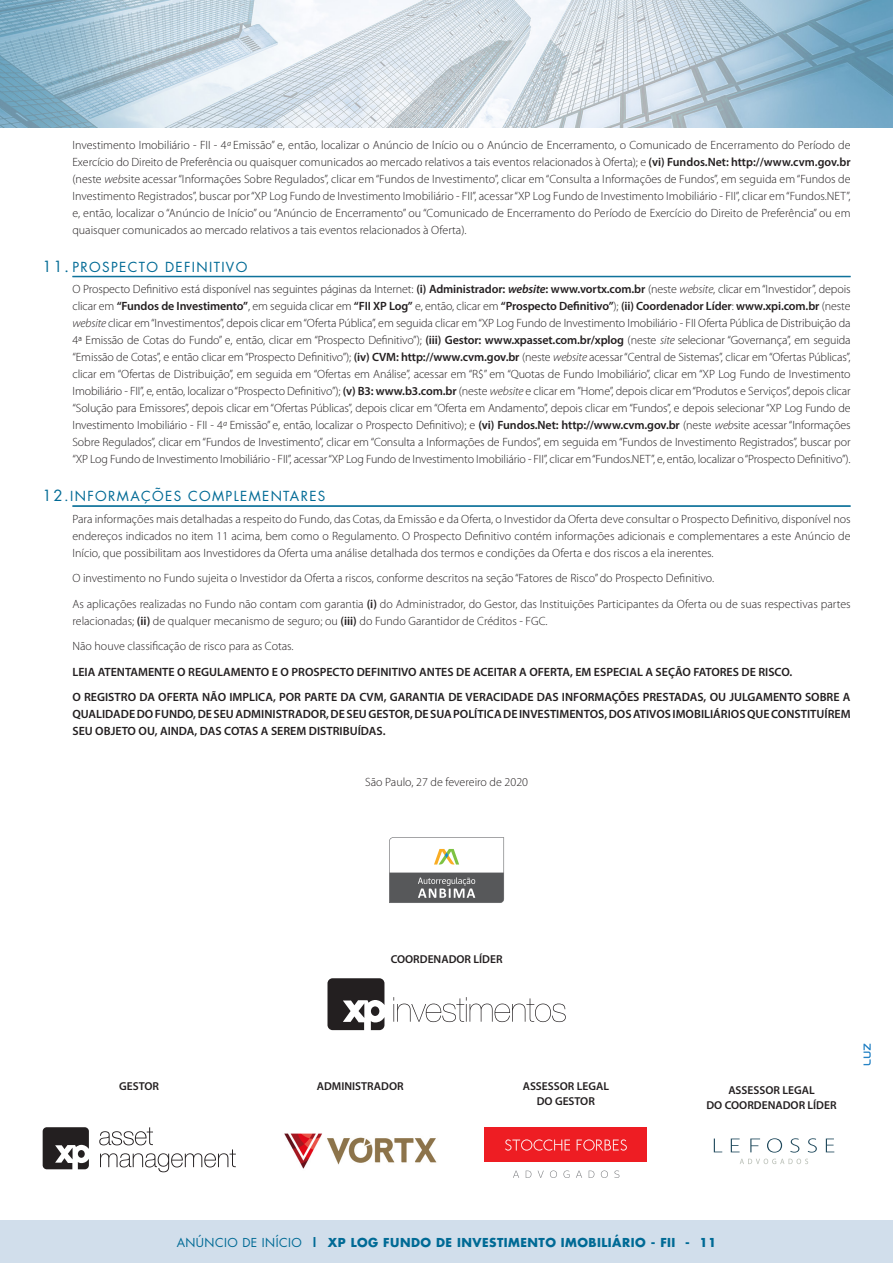
<style>
.page{position:relative;width:893px;height:1263px;background:#fff}
.page>*{position:absolute;margin:0;border:0;box-sizing:border-box;transform-origin:0 0}
.t1{font:13.5px "Futura";letter-spacing:.1em;color:#006a95}
.t2{font:300 12px/17px "Myriad Pro";color:#231f20;text-align:justify}
.t3{font:600 12px/17px "Myriad Pro";color:#231f20;text-align:justify}
.t4{font:700 12px "Futura";letter-spacing:.035em;color:#006a95}
.t5{font:600 11.55px/15.3px "Myriad Pro";color:#231f20;text-align:center}
.s1{font-style:italic}
.s2{font-weight:600}
.s3{font-size:15px}
.s4{font-size:16.5px}
.s5{font-weight:600;font-style:italic}
.s6{font-weight:400}
</style>
<div class="page">
<div style="left:0;top:1220px;width:893px;height:43px;background:#d1deeb"></div>
<img style="left:0;top:0;width:893px;height:127px">
<hr style="left:72px;top:276px;width:779px;height:1px;background:#006a95">
<hr style="left:72px;top:505px;width:779px;height:1px;background:#006a95">
<hr style="left:72px;top:506px;width:779px;height:1px;background:#006a95">
<svg style="left:863px;top:1044px;width:8px;height:21px"></svg>
<svg style="left:328px;top:978px;width:56px;height:52px"></svg>
<div style="left:371px;top:1006px;width:8px;height:10px;background:#231f20;border-radius:50%"></div>
<svg style="left:393px;top:997px;width:173px;height:25px"></svg>
<svg style="left:389px;top:837px;width:115px;height:66px"></svg>
<svg style="left:714px;top:1138px;width:8px;height:14px"></svg>
<svg style="left:731px;top:1138px;width:9px;height:14px"></svg>
<svg style="left:750px;top:1138px;width:10px;height:14px"></svg>
<svg style="left:767px;top:1138px;width:15px;height:14px"></svg>
<svg style="left:790px;top:1138px;width:9px;height:14px"></svg>
<svg style="left:808px;top:1138px;width:9px;height:14px"></svg>
<svg style="left:826px;top:1138px;width:8px;height:14px"></svg>
<svg style="left:740px;top:1158px;width:68px;height:6px"></svg>
<svg style="left:43px;top:1127px;width:46px;height:42px"></svg>
<div style="left:78px;top:1150px;width:7px;height:8px;background:#231f20;border-radius:50%"></div>
<svg style="left:99px;top:1127px;width:137px;height:45px"></svg>
<div style="left:485px;top:1127px;width:162px;height:35px;background:#ee1d23"></div>
<svg style="left:513px;top:1170px;width:6px;height:8px"></svg>
<svg style="left:526px;top:1170px;width:5px;height:8px"></svg>
<svg style="left:538px;top:1170px;width:6px;height:8px"></svg>
<svg style="left:550px;top:1170px;width:7px;height:8px"></svg>
<svg style="left:563px;top:1170px;width:6px;height:8px"></svg>
<svg style="left:576px;top:1170px;width:6px;height:8px"></svg>
<svg style="left:589px;top:1170px;width:5px;height:8px"></svg>
<svg style="left:601px;top:1170px;width:7px;height:8px"></svg>
<svg style="left:614px;top:1170px;width:5px;height:8px"></svg>
<svg style="left:577px;top:1139px;width:50px;height:11px"></svg>
<svg style="left:505px;top:1139px;width:65px;height:11px"></svg>
<img style="left:284px;top:1133px;width:153px;height:36px">
<p class="t2" style="left:72px;top:137px;width:780px">Investimento Imobiliário - FII - 4<span class="s1">ª</span> Emissão” e, então, localizar o Anúncio de Início ou o Anúncio de Encerramento, o Comunicado de Encerramento do Período de Exercício do Direito de Preferência ou quaisquer comunicados ao mercado relativos a tais eventos relacionados à Oferta); e <span class="s2">(vi) Fundos.Net: http://www.cvm.gov.br </span>(neste <span class="s1">web</span>site acessar “Informações Sobre Regulados”, clicar em “Fundos de Investimento”, clicar em “Consulta a Informações de Fundos”, em seguida em “Fundos de Investimento Registrados”, buscar por “XP Log Fundo de Investimento Imobiliário - FII”, acessar “XP Log Fundo de Investimento Imobiliário - FII”, clicar em “Fundos.NET”, e, então, localizar o “Anúncio de Início” ou “Anúncio de Encerramento” ou “Comunicado de Encerramento do Período de Exercício do Direito de Preferência” ou em quaisquer comunicados ao mercado relativos a tais eventos relacionados à Oferta).</p>
<p class="t1" style="left:43px;top:258px;width:206px"><span class="s3">11</span><span class="s4">.</span> PROSPECTO DEFINITIVO</p>
<p class="t2" style="left:72px;top:281px;width:780px">O Prospecto Definitivo está disponível nas seguintes páginas da Internet: <span class="s2">(i) Administrador:</span> <span class="s5">website</span><span class="s2">: www.vortx.com.br</span> (neste <span class="s1">website</span>, clicar em “Investidor”, depois clicar em <span class="s2">“Fundos de Investimento”</span>, em seguida clicar em <span class="s2">“FII XP Log”</span> e, então, clicar em <span class="s2">“Prospecto Definitivo”</span>); <span class="s2">(ii) Coordenador Líder</span>: <span class="s2">www.xpi.com.br</span> (neste <span class="s1">website</span> clicar em “Investimentos”, depois clicar em “Oferta Pública”, em seguida clicar em “XP Log Fundo de Investimento Imobiliário - FII Oferta Pública de Distribuição da 4ª Emissão de Cotas do Fundo” e, então, clicar em “Prospecto Definitivo”); <span class="s2">(iii) Gestor: www.xpasset.com.br/xplog</span> (neste <span class="s1">site</span> selecionar “Governança”, em seguida “Emissão de Cotas”, e então clicar em “Prospecto Definitivo”); <span class="s2">(iv) CVM: http://www.cvm.gov.br</span> (neste <span class="s1">website</span> acessar “Central de Sistemas”, clicar em “Ofertas Públicas”, clicar em “Ofertas de Distribuição”, em seguida em “Ofertas em Análise”, acessar em “R$” em “Quotas de Fundo Imobiliário”, clicar em “XP Log Fundo de Investimento Imobiliário - FII”, e, então, localizar o “Prospecto Definitivo”); <span class="s2">(v) B3: www.b3.com.br</span> (neste <span class="s1">website</span> e clicar em ”Home”, depois clicar em “Produtos e Serviços”, depois clicar “Solução para Emissores”, depois clicar em “Ofertas Públicas”, depois clicar em “Oferta em Andamento”, depois clicar em “Fundos”, e depois selecionar “XP Log Fundo de Investimento Imobiliário - FII - 4<span class="s1">ª</span> Emissão” e, então, localizar o Prospecto Definitivo); e <span class="s2">(vi) Fundos.Net: http://www.cvm.gov.br</span> (neste <span class="s1">web</span>site acessar “Informações Sobre Regulados”, clicar em “Fundos de Investimento”, clicar em “Consulta a Informações de Fundos”, em seguida em “Fundos de Investimento Registrados”, buscar por “XP Log Fundo de Investimento Imobiliário - FII”, acessar “XP Log Fundo de Investimento Imobiliário - FII”, clicar em “Fundos.NET”, e, então, localizar o “Prospecto Definitivo”).</p>
<p class="t1" style="left:43px;top:487px;width:284px"><span class="s3">12.</span>INFORMAÇÕES COMPLEMENTARES</p>
<p class="t2" style="left:72px;top:510px;width:780px">Para informações mais detalhadas a respeito do Fundo, das Cotas, da Emissão e da Oferta, o Investidor da Oferta deve consultar o Prospecto Definitivo, disponível nos endereços indicados no item 11 acima, bem como o Regulamento. O Prospecto Definitivo contém informações adicionais e complementares a este Anúncio de Início, que possibilitam aos Investidores da Oferta uma análise detalhada dos termos e condições da Oferta e dos riscos a ela inerentes.</p>
<p class="t2" style="left:72px;top:570px;width:643px">O investimento no Fundo sujeita o Investidor da Oferta a riscos, conforme descritos na seção “Fatores de Risco” do Prospecto Definitivo.</p>
<p class="t2" style="left:72px;top:595px;width:780px">As aplicações realizadas no Fundo não contam com garantia <span class="s2">(i)</span> do Administrador, do Gestor, das Instituições Participantes da Oferta ou de suas respectivas partes relacionadas; <span class="s2">(ii)</span> de qualquer mecanismo de seguro; ou <span class="s2">(iii)</span> do Fundo Garantidor de Créditos - FGC.</p>
<p class="t2" style="left:72px;top:638px;width:223px">Não houve classificação de risco para as Cotas.</p>
<p class="t3" style="left:72px;top:663px;width:721px">LEIA ATENTAMENTE O REGULAMENTO E O PROSPECTO DEFINITIVO ANTES DE ACEITAR A OFERTA, EM ESPECIAL A SEÇÃO FATORES DE RISCO.</p>
<p class="t3" style="left:72px;top:688px;width:780px">O REGISTRO DA OFERTA NÃO IMPLICA, POR PARTE DA CVM, GARANTIA DE VERACIDADE DAS INFORMAÇÕES PRESTADAS, OU JULGAMENTO SOBRE A QUALIDADE DO FUNDO, DE SEU ADMINISTRADOR, DE SEU GESTOR, DE SUA POLÍTICA DE INVESTIMENTOS, DOS ATIVOS IMOBILIÁRIOS QUE CONSTITUÍREM SEU OBJETO OU, AINDA, DAS COTAS A SEREM DISTRIBUÍDAS.</p>
<p class="t2" style="left:365px;top:774px;width:164px">São Paulo, 27 de fevereiro de 2020</p>
<p class="t5" style="left:391px;top:951px;width:113px">COORDENADOR LÍDER</p>
<p class="t5" style="left:119px;top:1078px;width:41px">GESTOR</p>
<p class="t5" style="left:523px;top:1078px;width:88px">ASSESSOR LEGAL<br>DO GESTOR</p>
<p class="t5" style="left:317px;top:1078px;width:88px">ADMINISTRADOR</p>
<p class="t5" style="left:706px;top:1082px;width:132px">ASSESSOR LEGAL<br>DO COORDENADOR LÍDER</p>
<p class="t4" style="left:177px;top:1234px;width:541px"><span class="s6">ANÚNCIO DE INÍCIO</span> | XP LOG FUNDO DE INVESTIMENTO IMOBILIÁRIO - FII - 11</p>
</div>
